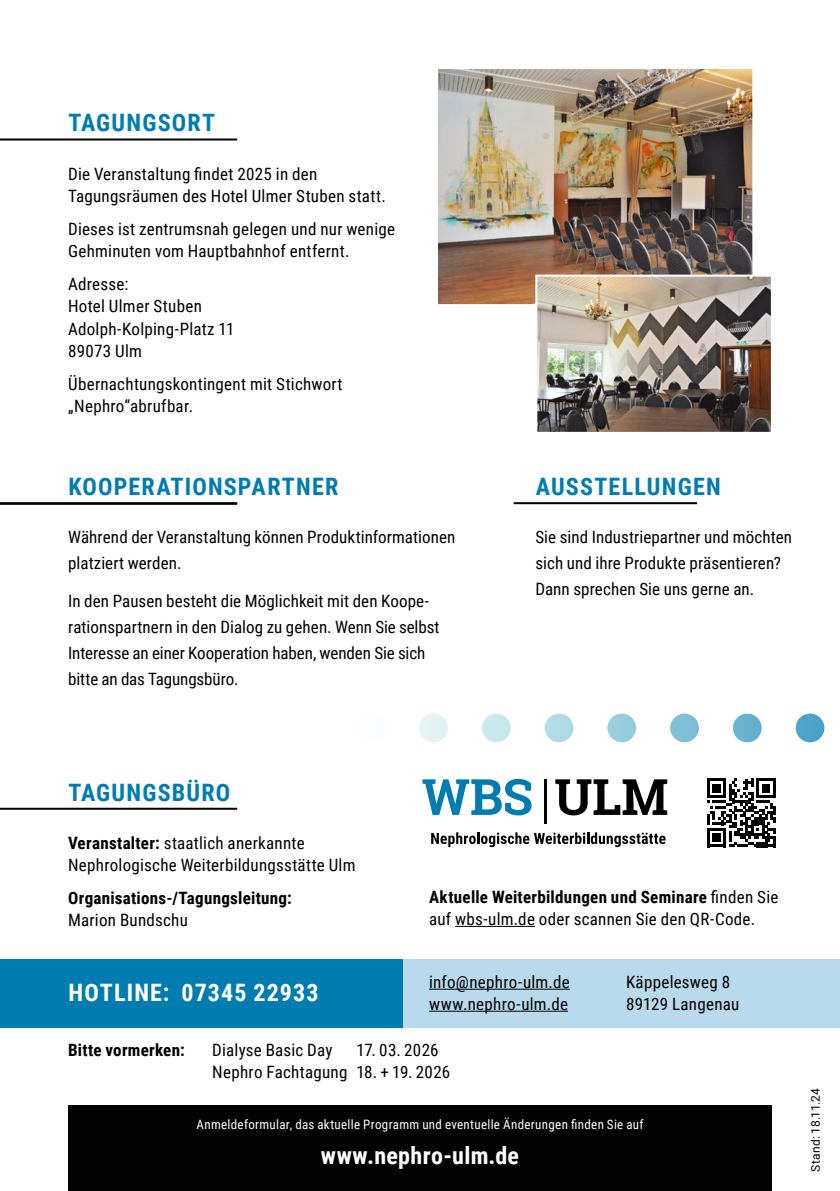
<style>
.page{position:relative;width:840px;height:1191px;background:#fff}
.page>*{position:absolute;margin:0;border:0;box-sizing:border-box;transform-origin:0 0}
.t1{font:700 24px "Roboto Condensed";letter-spacing:.05em;color:#007cb0}
.t2{font:700 24px "Roboto Condensed";letter-spacing:.04em;color:#fff}
.t3{font:700 24px "Roboto Condensed";letter-spacing:.015em;color:#fff}
.t4{font:17px/22px "Roboto Condensed";letter-spacing:.01em;color:#000}
.t5{font:700 17px "Roboto Condensed";letter-spacing:.015em;color:#000}
.t6{font:17px/22px "Roboto Condensed";letter-spacing:.015em;color:#010202}
.t7{font:13px "Roboto Condensed";letter-spacing:.025em;color:#fff}
.t8{font:12px "Roboto";letter-spacing:.025em;color:#000}
.s1{font-weight:700}
.s2{color:#010202}
</style>
<div class="page">
<svg style="left:669px;top:713px;width:29px;height:29px"></svg>
<div style="left:607px;top:713px;width:28px;height:29px;background:#97cede;border-radius:50%"></div>
<div style="left:419px;top:713px;width:28px;height:29px;background:#e3f3f5;border-radius:50%"></div>
<div style="left:795px;top:713px;width:28px;height:29px;background:#4ca3c7;border-radius:50%"></div>
<div style="left:544px;top:713px;width:29px;height:29px;background:#b1dce5;border-radius:50%"></div>
<svg style="left:732px;top:713px;width:29px;height:29px"></svg>
<div style="left:481px;top:713px;width:29px;height:29px;background:#cae8ed;border-radius:50%"></div>
<div style="left:403px;top:959px;width:436px;height:68px;background:#b9d9ec"></div>
<hr style="left:0;top:138px;width:237px;height:2px;background:#000">
<hr style="left:0;top:503px;width:237px;height:2px;background:#000">
<hr style="left:0;top:502px;width:237px;height:2px;background:#000">
<hr style="left:513px;top:502px;width:183px;height:2px;background:#000">
<hr style="left:0;top:807px;width:237px;height:2px;background:#000">
<img style="left:439px;top:70px;width:312px;height:233px">
<div style="left:436px;top:67px;width:318px;height:239px;border:2px solid #fff"></div>
<hr style="left:429px;top:988px;width:140px;height:1px;background:#010202">
<hr style="left:429px;top:1010px;width:138px;height:1px;background:#010202">
<div style="left:0;top:959px;width:403px;height:68px;background:#007cb0"></div>
<div style="left:68px;top:1106px;width:703px;height:85px;background:#010202"></div>
<svg style="left:431px;top:832px;width:234px;height:15px"></svg>
<svg style="left:422px;top:779px;width:109px;height:36px"></svg>
<svg style="left:555px;top:779px;width:112px;height:36px"></svg>
<hr style="left:543px;top:779px;width:2px;height:45px;background:#000">
<img style="left:538px;top:278px;width:231px;height:153px">
<div style="left:535px;top:275px;width:237px;height:159px;border:2px solid #fff"></div>
<svg style="left:707px;top:778px;width:68px;height:69px"></svg>
<hr style="left:455px;top:926px;width:79px;height:1px;background:#010202">
<h1 class="t1" style="left:68px;top:106px;width:148px">TAGUNGSORT</h1>
<p class="t4" style="left:68px;top:162px;width:319px">Die Veranstaltung findet 2025 in den<br>Tagungsräumen des Hotel Ulmer Stuben statt.</p>
<p class="t4" style="left:68px;top:217px;width:328px">Dieses ist zentrumsnah gelegen und nur wenige<br>Gehminuten vom Hauptbahnhof entfernt.</p>
<p class="t4" style="left:68px;top:273px;width:168px">Adresse:<br>Hotel Ulmer Stuben<br>Adolph-Kolping-Platz 11<br>89073 Ulm</p>
<p class="t4" style="left:68px;top:372px;width:276px">Übernachtungskontingent mit Stichwort „Nephro“abrufbar.</p>
<h1 class="t1" style="left:68px;top:470px;width:271px">KOOPERATIONSPARTNER</h1>
<h1 class="t1" style="left:535px;top:470px;width:186px">AUSSTELLUNGEN</h1>
<p class="t4" style="left:68px;top:524px;width:389px;line-height:26px">Während der Veranstaltung können Produktinformationen platziert werden.</p>
<p class="t4" style="left:68px;top:587px;width:372px;line-height:26px">In den Pausen besteht die Möglichkeit mit den Koope&shy;rationspartnern in den Dialog zu gehen. Wenn Sie selbst Interesse an einer Kooperation haben, wenden Sie sich bitte an das Tagungsbüro.</p>
<p class="t4" style="left:535px;top:524px;width:258px;line-height:26px">Sie sind Industriepartner und möchten sich und ihre Produkte präsentieren?<br>Dann sprechen Sie uns gerne an.</p>
<h1 class="t1" style="left:68px;top:775px;width:163px">TAGUNGSBÜRO</h1>
<p class="t4" style="left:68px;top:831px;width:289px"><span class="s1">Veranstalter:</span> staatlich anerkannte<br>Nephrologische Weiterbildungsstätte Ulm</p>
<p class="t5" style="left:68px;top:886px;width:225px">Organisations-/Tagungsleitung:</p>
<p class="t4" style="left:68px;top:908px;width:121px">Marion Bundschu</p>
<h1 class="t2" style="left:68px;top:975px;width:251px">HOTLINE: 07345 22933</h1>
<p class="t4" style="left:429px;top:885px;width:350px"><span class="s1">Aktuelle Weiterbildungen und Seminare</span> finden Sie auf <span class="s2">wbs-ulm.de</span> oder scannen Sie den QR-Code.</p>
<p class="t6" style="left:429px;top:970px;width:142px">info@nephro-ulm.de www.nephro-ulm.de</p>
<p class="t4" style="left:625px;top:970px;width:115px">Käppelesweg 8<br>89129 Langenau</p>
<p class="t5" style="left:68px;top:1037px;width:118px">Bitte vormerken:</p>
<p class="t4" style="left:212px;top:1038px;width:122px">Dialyse Basic Day</p>
<p class="t4" style="left:212px;top:1038px;width:239px;text-indent:144px">17. 03. 2026<br>Nephro Fachtagung 18. + 19. 2026</p>
<p class="t7" style="left:196px;top:1115px;width:448px">Anmeldeformular, das aktuelle Programm und eventuelle Änderungen finden Sie auf</p>
<h1 class="t3" style="left:321px;top:1138px;width:200px">www.nephro-ulm.de</h1>
<p class="t8" style="left:806px;top:1172px;width:86px;rotate:-90deg">Stand: 18.11.24</p>
</div>
